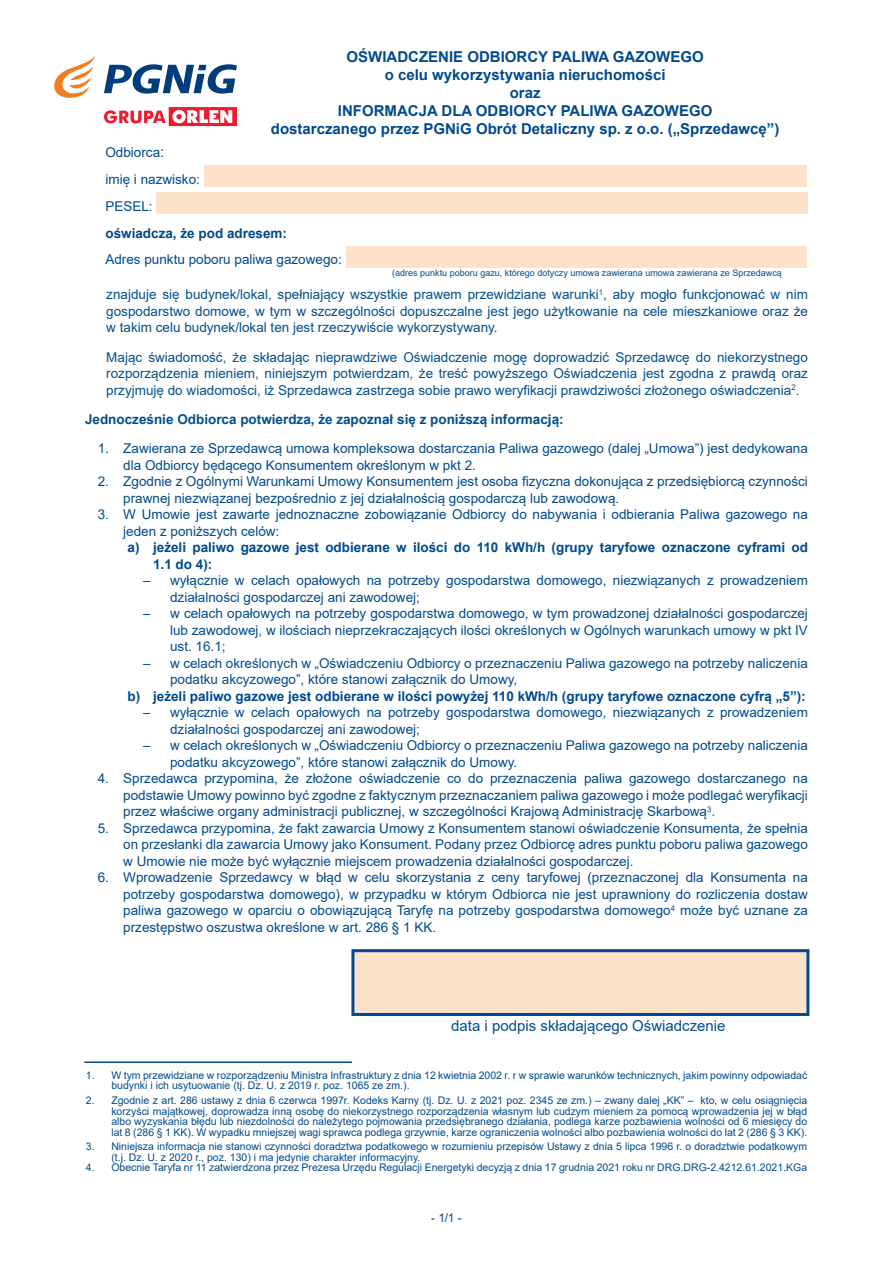
<style>
.page{position:relative;width:893px;height:1263px;background:#fff}
.page>*{position:absolute;margin:0;border:0;box-sizing:border-box;transform-origin:0 0}
.t1{font:700 15px "Arial";color:#004a8d}
.t2{font:15px "Arial";color:#044f8b}
.t3{font:13.5px/16.5px "Arial";color:#004a8d}
.t4{font:13.5px/16.5px "Arial";color:#044f8b;text-align:justify}
.t5{font:700 13.5px/16.5px "Arial";color:#004a8d}
.t6{font:700 13.5px "Arial";color:#044f8b}
.Paragraph_Style_1{font:12px "Arial";color:#004a8d}
.t7{font:10.5px/10.5px "Arial";color:#004a8d}
.t8{font:9px "Arial";color:#044f8b}
.s1{font-size:15px}
</style>
<div class="page">
<div style="left:204px;top:166px;width:602px;height:21px;background:#fee1c9"></div>
<div style="left:157px;top:193px;width:651px;height:21px;background:#fee1c9"></div>
<div style="left:346px;top:246px;width:460px;height:21px;background:#fee1c9"></div>
<div style="left:351px;top:949px;width:458px;height:67px;background:#fee1c9;border:3px solid #004a8d"></div>
<hr style="left:84px;top:1061px;width:268px;height:2px;background:#004a8d">
<svg style="left:54px;top:56px;width:41px;height:42px"></svg>
<svg style="left:104px;top:64px;width:133px;height:30px"></svg>
<svg style="left:104px;top:107px;width:133px;height:19px"></svg>
<p class="t1" style="left:347px;top:46px;width:359px">OŚWIADCZENIE ODBIORCY PALIWA GAZOWEGO</p>
<p class="t1" style="left:385px;top:64px;width:282px">o celu wykorzystywania nieruchomości</p>
<p class="t1" style="left:510px;top:82px;width:32px">oraz</p>
<p class="t1" style="left:338px;top:100px;width:376px">INFORMACJA DLA ODBIORCY PALIWA GAZOWEGO</p>
<p class="t1" style="left:271px;top:118px;width:510px">dostarczanego przez PGNiG Obrót Detaliczny sp. z o.o. („Sprzedawcę”)</p>
<p class="t3" style="left:105px;top:144px;width:60px">Odbiorca<span class="s1">:</span></p>
<p class="t3" style="left:105px;top:171px;width:96px">imię i nazwisko:</p>
<p class="t3" style="left:105px;top:198px;width:49px">PESEL:</p>
<p class="t5" style="left:105px;top:225px;width:183px">oświadcza, że pod adresem:</p>
<p class="t3" style="left:105px;top:251px;width:238px">Adres punktu poboru paliwa gazowego:</p>
<p class="t8" style="left:392px;top:267px;width:391px">(adres punktu poboru gazu, którego dotyczy umowa zawierana umowa zawierana ze Sprzedawcą</p>
<p class="t4" style="left:106px;top:286px;width:703px">znajduje się budynek/lokal, spełniający wszystkie prawem przewidziane warunki<sup>1</sup>, aby mogło funkcjonować w nim gospodarstwo domowe, w tym w szczególności dopuszczalne jest jego użytkowanie na cele mieszkaniowe oraz że w takim celu budynek/lokal ten jest rzeczywiście wykorzystywany.</p>
<p class="t4" style="left:106px;top:348px;width:703px">Mając świadomość, że składając nieprawdziwe Oświadczenie mogę doprowadzić Sprzedawcę do niekorzystnego rozporządzenia mieniem, niniejszym potwierdzam, że treść powyższego Oświadczenia jest zgodna z prawdą oraz przyjmuję do wiadomości, iż Sprzedawca zastrzega sobie prawo weryfikacji prawdziwości złożonego oświadczenia<sup>2</sup>.</p>
<p class="t6" style="left:85px;top:409px;width:480px">Jednocześnie Odbiorca potwierdza, że zapoznał się z poniższą informacją:</p>
<p class="t3" style="left:123px;top:440px;width:686px;text-indent:-26px">1. Zawierana ze Sprzedawcą umowa kompleksowa dostarczania Paliwa gazowego (dalej „Umowa”) jest dedykowana dla Odbiorcy będącego Konsumentem określonym w pkt 2.</p>
<p class="t3" style="left:123px;top:473px;width:686px;text-indent:-26px">2. Zgodnie z Ogólnymi Warunkami Umowy Konsumentem jest osoba fizyczna dokonująca z przedsiębiorcą czynności prawnej niezwiązanej bezpośrednio z jej działalnością gospodarczą lub zawodową.</p>
<p class="t3" style="left:123px;top:506px;width:686px;text-indent:-26px">3. W Umowie jest zawarte jednoznaczne zobowiązanie Odbiorcy do nabywania i odbierania Paliwa gazowego na jeden z poniższych celów:</p>
<p class="t5" style="left:153px;top:539px;width:656px;text-indent:-26px">a) jeżeli paliwo gazowe jest odbierane w ilości do 110 kWh/h (grupy taryfowe oznaczone cyframi od<br>1.1 do 4):</p>
<p class="t3" style="left:170px;top:572px;width:639px;text-indent:-27px">– wyłącznie w celach opałowych na potrzeby gospodarstwa domowego, niezwiązanych z prowadzeniem działalności gospodarczej ani zawodowej;</p>
<p class="t3" style="left:170px;top:605px;width:639px;text-align:justify;text-indent:-27px">– w celach opałowych na potrzeby gospodarstwa domowego, w tym prowadzonej działalności gospodarczej lub zawodowej, w ilościach nieprzekraczających ilości określonych w Ogólnych warunkach umowy w pkt IV ust. 16.1;</p>
<p class="t3" style="left:170px;top:654px;width:639px;text-indent:-27px">– w celach określonych w „Oświadczeniu Odbiorcy o przeznaczeniu Paliwa gazowego na potrzeby naliczenia podatku akcyzowego”, które stanowi załącznik do Umowy,</p>
<p class="t5" style="left:128px;top:688px;width:680px">b) jeżeli paliwo gazowe jest odbierane w ilości powyżej 110 kWh/h (grupy taryfowe oznaczone cyfrą „5”):</p>
<p class="t3" style="left:170px;top:704px;width:639px;text-indent:-27px">– wyłącznie w celach opałowych na potrzeby gospodarstwa domowego, niezwiązanych z prowadzeniem działalności gospodarczej ani zawodowej;</p>
<p class="t3" style="left:170px;top:737px;width:639px;text-indent:-27px">– w celach określonych w „Oświadczeniu Odbiorcy o przeznaczeniu Paliwa gazowego na potrzeby naliczenia podatku akcyzowego”, które stanowi załącznik do Umowy.</p>
<p class="t3" style="left:123px;top:770px;width:686px;text-align:justify;text-indent:-26px">4. Sprzedawca przypomina, że złożone oświadczenie co do przeznaczenia paliwa gazowego dostarczanego na podstawie Umowy powinno być zgodne z faktycznym przeznaczaniem paliwa gazowego i może podlegać weryfikacji przez właściwe organy administracji publicznej, w szczególności Krajową Administrację Skarbową<sup>3</sup>.</p>
<p class="t3" style="left:123px;top:819px;width:686px;text-align:justify;text-indent:-26px">5. Sprzedawca przypomina, że fakt zawarcia Umowy z Konsumentem stanowi oświadczenie Konsumenta, że spełnia on przesłanki dla zawarcia Umowy jako Konsument. Podany przez Odbiorcę adres punktu poboru paliwa gazowego w Umowie nie może być wyłącznie miejscem prowadzenia działalności gospodarczej.</p>
<p class="t3" style="left:123px;top:869px;width:686px;text-align:justify;text-indent:-26px">6. Wprowadzenie Sprzedawcy w błąd w celu skorzystania z ceny taryfowej (przeznaczonej dla Konsumenta na potrzeby gospodarstwa domowego), w przypadku w którym Odbiorca nie jest uprawniony do rozliczenia dostaw paliwa gazowego w oparciu o obowiązującą Taryfę na potrzeby gospodarstwa domowego<sup>4</sup> może być uznane za przestępstwo oszustwa określone w art. 286 § 1 KK.</p>
<p class="t2" style="left:451px;top:1015px;width:276px">data i podpis składającego Oświadczenie</p>
<p class="t7" style="left:111px;top:1070px;width:697px;text-indent:-26px">1. W tym przewidziane w rozporządzeniu Ministra Infrastruktury z dnia 12 kwietnia 2002 r. r w sprawie warunków technicznych, jakim powinny odpowiadać budynki i ich usytuowanie (tj. Dz. U. z 2019 r. poz. 1065 ze zm.).</p>
<p class="t7" style="left:111px;top:1095px;width:697px;text-align:justify;text-indent:-26px">2. Zgodnie z art. 286 ustawy z dnia 6 czerwca 1997r. Kodeks Karny (tj. Dz. U. z 2021 poz. 2345 ze zm.) – zwany dalej „KK” – kto, w celu osiągnięcia korzyści majątkowej, doprowadza inną osobę do niekorzystnego rozporządzenia własnym lub cudzym mieniem za pomocą wprowadzenia jej w błąd albo wyzyskania błędu lub niezdolności do należytego pojmowania przedsiębranego działania, podlega karze pozbawienia wolności od 6 miesięcy do lat 8 (286 § 1 KK). W wypadku mniejszej wagi sprawca podlega grzywnie, karze ograniczenia wolności albo pozbawienia wolności do lat 2 (286 § 3 KK).</p>
<p class="t7" style="left:111px;top:1141px;width:697px;text-indent:-26px">3. Niniejsza informacja nie stanowi czynności doradztwa podatkowego w rozumieniu przepisów Ustawy z dnia 5 lipca 1996 r. o doradztwie podatkowym (t.j. Dz. U. z 2020 r., poz. 130) i ma jedynie charakter informacyjny.</p>
<p class="t7" style="left:86px;top:1162px;width:723px">4. Obecnie Taryfa nr 11 zatwierdzona przez Prezesa Urzędu Regulacji Energetyki decyzją z dnia 17 grudnia 2021 roku nr DRG.DRG-2.4212.61.2021.KGa</p>
<p class="Paragraph_Style_1" style="left:431px;top:1209px;width:32px">- 1/1 -</p>
</div>
